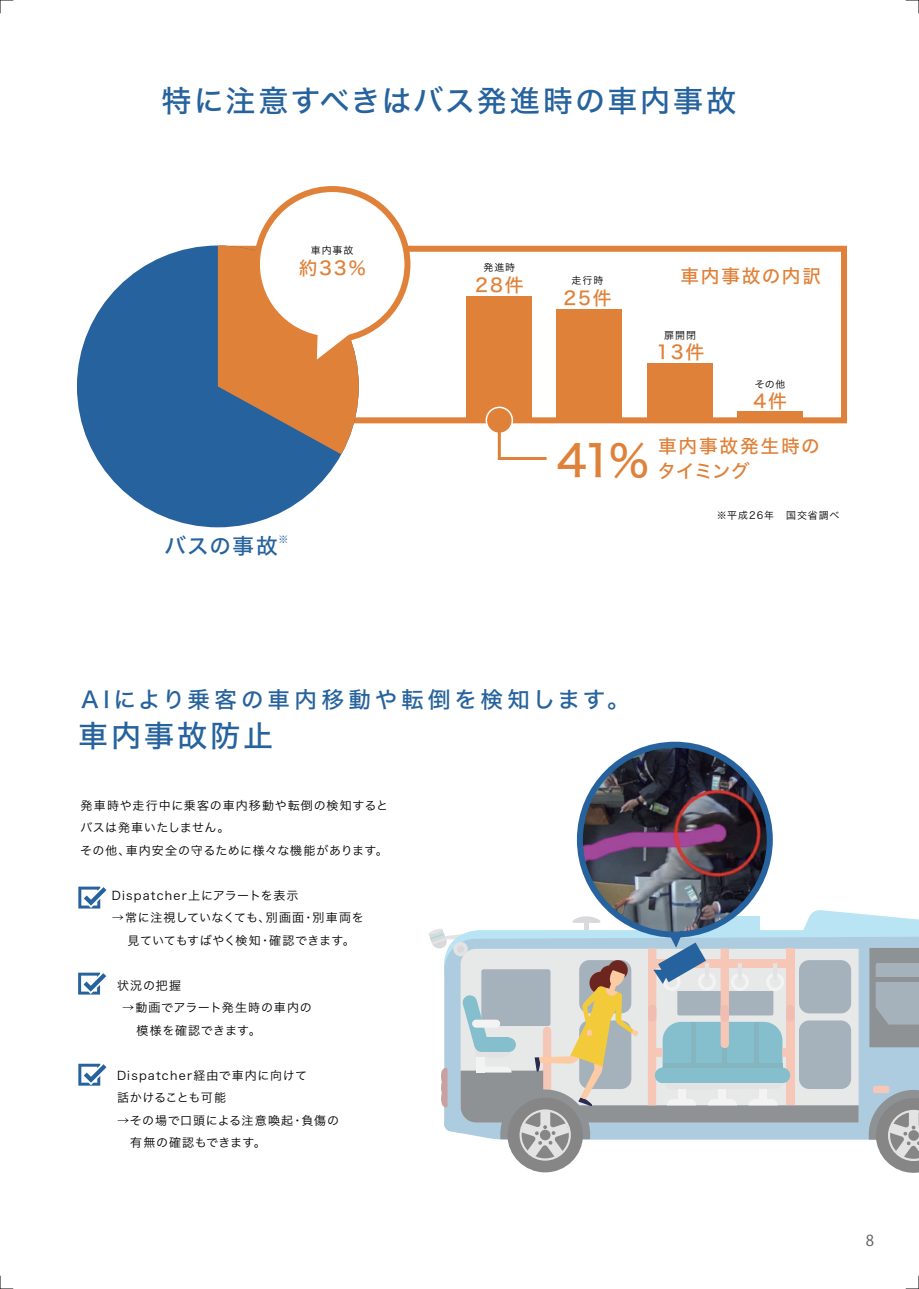
<style>
.page{position:relative;width:919px;height:1289px;background:#fff}
.page>*{position:absolute;margin:0;border:0;box-sizing:border-box;transform-origin:0 0}
.t1{font:43.65px "Hira Kaku Pro N W5";color:#e08139}
.t2{font:30px "Hira Kaku Pro N W5";letter-spacing:.085em;color:#26629d}
.t3{font:22.5px "Hira Kaku Pro N W5";letter-spacing:.175em;color:#26629d}
.t4{font:21.45px "Hira Kaku Pro N W5";letter-spacing:.065em;color:#26629d}
.t5{font:18.6px "Hira Kaku Pro N W5";letter-spacing:.1em;color:#e08139}
.t6{font:15px "Koz Go Pr 6 N";color:#595b5d}
.t7{font:12px/22.5px "Hira Kaku Pro N W3";letter-spacing:.065em;color:#000}
.t8{font:12px/22.5px "Hira Kaku Pro N W3";letter-spacing:.03em;color:#000;text-align:center}
.t9{font:12px "Hira Kaku Pro N W3";letter-spacing:.1em;color:#000}
.t10{font:9.9px "Hira Kaku Pro N W3";letter-spacing:.1em;color:#000}
.t11{font:9.9px "Hira Kaku Pro N W3";color:#26629d}
</style>
<div class="page">
<svg style="left:0;top:1275px;width:13px;height:14px"></svg>
<svg style="left:0;top:0;width:13px;height:13px"></svg>
<svg style="left:905px;top:0;width:14px;height:13px"></svg>
<svg style="left:905px;top:1275px;width:14px;height:14px"></svg>
<svg style="left:256px;top:243px;width:591px;height:181px"></svg>
<div style="left:77px;top:245px;width:282px;height:282px;background:#26629d;border-radius:50%"></div>
<div style="left:254px;top:186px;width:156px;height:156px;border:12px solid #e08139;border-radius:50%"></div>
<div style="left:260px;top:192px;width:144px;height:144px;background:#fff;border-radius:50%"></div>
<svg style="left:218px;top:245px;width:156px;height:245px"></svg>
<svg style="left:78px;top:886px;width:28px;height:22px"></svg>
<svg style="left:78px;top:972px;width:28px;height:22px"></svg>
<svg style="left:78px;top:1063px;width:28px;height:22px"></svg>
<div style="left:466px;top:296px;width:66px;height:124px;background:#e08139"></div>
<div style="left:556px;top:309px;width:66px;height:111px;background:#e08139"></div>
<div style="left:647px;top:363px;width:65px;height:57px;background:#e08139"></div>
<div style="left:737px;top:411px;width:65px;height:9px;background:#e08139"></div>
<div style="left:486px;top:407px;width:26px;height:26px;background:#e08139;border-radius:50%"></div>
<div style="left:485px;top:406px;width:28px;height:28px;border:2px solid #fff;border-radius:50%"></div>
<svg style="left:496px;top:427px;width:51px;height:33px"></svg>
<img style="left:580px;top:748px;width:189px;height:162px">
<div style="left:577px;top:741px;width:195px;height:196px;border:6px solid #26629d;border-radius:50%"></div>
<svg style="left:429px;top:910px;width:489px;height:262px"></svg>
<h2 class="t2" style="left:161px;top:73px;width:576px">特に注意すべきはバス発進時の車内事故</h2>
<p class="t10" style="left:311px;top:241px;width:44px">車内事故</p>
<h3 class="t5" style="left:299px;top:251px;width:68px">約33%</h3>
<p class="t11" style="left:278px;top:530px;width:11px">※</p>
<h3 class="t4" style="left:164px;top:527px;width:115px">バスの事故</h3>
<p class="t10" style="left:483px;top:258px;width:33px">発進時</p>
<h3 class="t5" style="left:475px;top:268px;width:50px">28件</h3>
<p class="t10" style="left:571px;top:271px;width:33px">走行時</p>
<h3 class="t5" style="left:563px;top:281px;width:50px">25件</h3>
<h1 class="t1" style="left:556px;top:421px;width:95px">41％</h1>
<h3 class="t5" style="left:680px;top:259px;width:142px">車内事故の内訳</h3>
<p class="t10" style="left:664px;top:327px;width:33px">扉開閉</p>
<h3 class="t5" style="left:656px;top:335px;width:50px">13件</h3>
<p class="t10" style="left:754px;top:375px;width:32px">その他</p>
<h3 class="t5" style="left:753px;top:384px;width:35px">4件</h3>
<h3 class="t5" style="left:658px;top:429px;width:163px">車内事故発生時の</h3>
<h3 class="t5" style="left:657px;top:454px;width:94px">タイミング</h3>
<p class="t10" style="left:716px;top:506px;width:124px">※平成26年　国交省調べ</p>
<h3 class="t3" style="left:81px;top:679px;width:550px">AIにより乗客の車内移動や転倒を検知します。</h3>
<h2 class="t2" style="left:78px;top:708px;width:196px">車内事故防止</h2>
<p class="t7" style="left:80px;top:793px;width:309px">発車時や走行中に乗客の車内移動や転倒の検知するとバスは発車いたしません。<br>その他、車内安全の守るために様々な機能があります。</p>
<p class="t9" style="left:112px;top:884px;width:188px">Dispatcher上にアラートを表示</p>
<p class="t8" style="left:112px;top:905px;width:253px">→常に注視していなくても、別画面・別車両を見ていてもすばやく検知・確認できます。</p>
<p class="t7" style="left:117px;top:973px;width:66px">状況の把握</p>
<p class="t7" style="left:137px;top:995px;width:177px;text-indent:-14px">→動画でアラート発生時の車内の模様を確認できます。</p>
<p class="t7" style="left:117px;top:1063px;width:191px">Dispatcher経由で車内に向けて話かけることも可能</p>
<p class="t7" style="left:130px;top:1108px;width:210px;text-indent:-13px">→その場で口頭による注意喚起・負傷の有無の確認もできます。</p>
<p class="t6" style="left:865px;top:1231px;width:10px">8</p>
</div>
